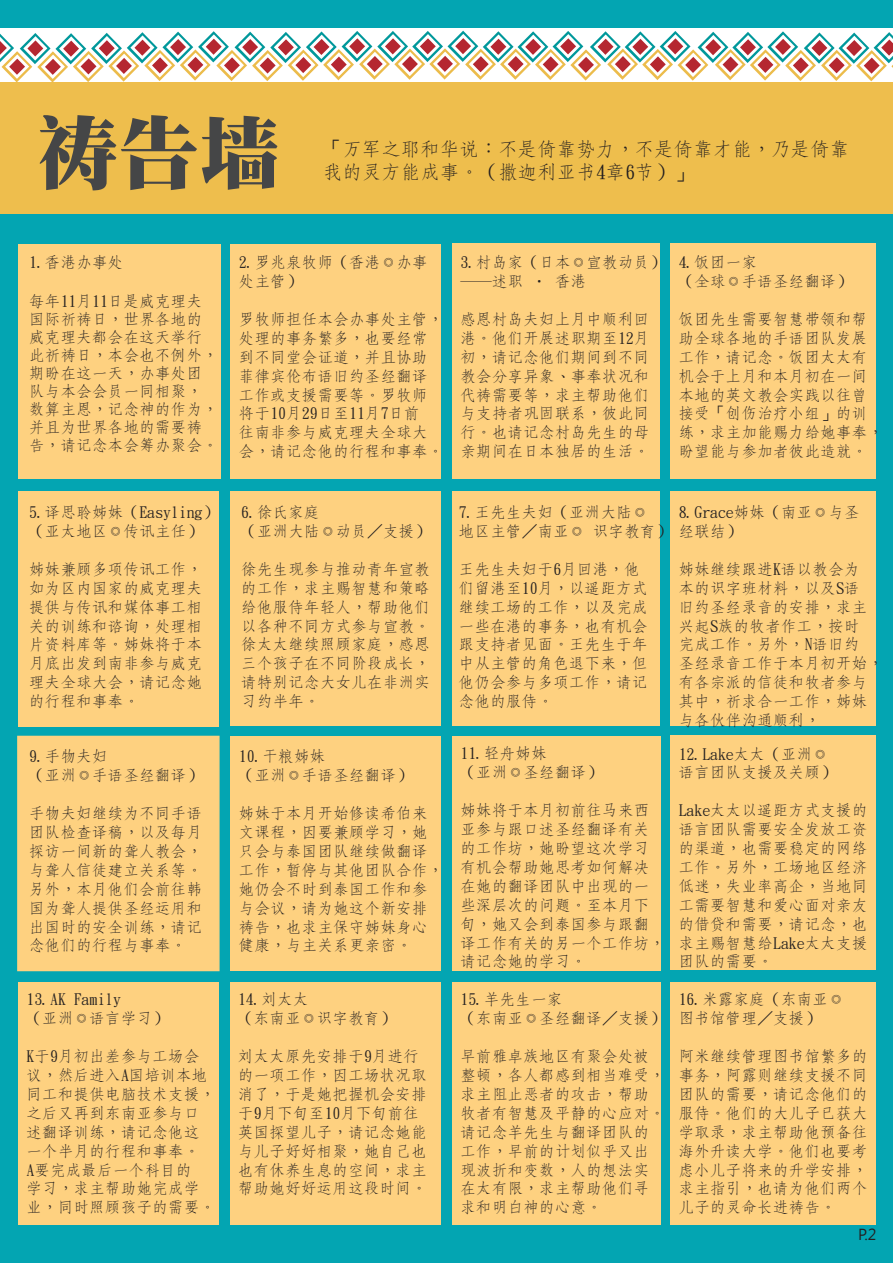
<style>
.page{position:relative;width:893px;height:1263px;background:#fff}
.page>*{position:absolute;margin:0;border:0;box-sizing:border-box;transform-origin:0 0}
.t1{font:81px "DF Ming UB WIN GB";color:#454647}
.t2{font:19.5px/23.4px "DF Fang Song Lt WIN GB";color:#231f20}
.t3{font:15.75px/18.9px "DF Fang Song Lt WIN GB";color:#231f20}
.t4{font:15px "Microsoft Jheng Hei";color:#231f20}
</style>
<div class="page">
<div style="left:0;top:83px;width:893px;height:132px;background:#eebe4d"></div>
<svg style="left:0;top:31px;width:893px;height:52px"></svg>
<div style="left:0;top:0;width:893px;height:27px;background:#03a5b2"></div>
<div style="left:0;top:214px;width:893px;height:1049px;background:#03a5b2"></div>
<div style="left:19px;top:244px;width:202px;height:234px;background:#fed180"></div>
<div style="left:19px;top:491px;width:200px;height:236px;background:#fed180"></div>
<div style="left:17px;top:736px;width:203px;height:235px;background:#fed180;border:2px solid #fed180"></div>
<div style="left:19px;top:982px;width:200px;height:242px;background:#fed180"></div>
<div style="left:230px;top:245px;width:211px;height:234px;background:#fed180"></div>
<div style="left:230px;top:491px;width:211px;height:234px;background:#fed180"></div>
<div style="left:230px;top:736px;width:211px;height:234px;background:#fed180"></div>
<div style="left:452px;top:244px;width:207px;height:235px;background:#fed180"></div>
<div style="left:452px;top:491px;width:207px;height:234px;background:#fed180"></div>
<div style="left:452px;top:737px;width:208px;height:234px;background:#fed180"></div>
<div style="left:670px;top:982px;width:206px;height:242px;background:#fed180"></div>
<div style="left:452px;top:982px;width:208px;height:242px;background:#fed180"></div>
<div style="left:670px;top:244px;width:206px;height:235px;background:#fed180"></div>
<div style="left:670px;top:491px;width:206px;height:235px;background:#fed180"></div>
<div style="left:670px;top:736px;width:206px;height:234px;background:#fed180"></div>
<div style="left:230px;top:982px;width:211px;height:242px;background:#fed180"></div>
<h1 class="t1" style="left:37px;top:112px;width:245px">禱告牆</h1>
<p class="t2" style="left:323px;top:137px;width:528px">「萬軍之耶和華說：不是倚靠勢力，不是倚靠才能，乃是倚靠我的靈方能成事。（撒迦利亞書4章6節）」</p>
<p class="t3" style="left:29px;top:253px;width:96px">1.香港辦事處</p>
<p class="t3" style="left:29px;top:292px;width:190px;line-height:18px">每年11月11日是威克理夫國際祈禱日，世界各地的威克理夫都會在這天舉行此祈禱日，本會也不例外，期盼在這一天，辦事處團隊與本會會員一同相聚，數算主恩，記念神的作為，並且為世界各地的需要禱告，請記念本會籌辦聚會。</p>
<p class="t3" style="left:29px;top:503px;width:190px">5.譯思聆姊妹（Easyling）（亞太地區◎傳訊主任）</p>
<p class="t3" style="left:29px;top:560px;width:175px;text-align:justify">姊妹兼顧多項傳訊工作，如為區內國家的威克理夫提供與傳訊和媒體事工相關的訓練和諮詢，處理相片資料庫等。姊妹將於本月底出發到南非參與威克理夫全球大會，請記念她的行程和事奉。</p>
<p class="t3" style="left:29px;top:747px;width:175px">9.手物夫婦<br>（亞洲◎手語聖經翻譯）</p>
<p class="t3" style="left:29px;top:804px;width:175px;text-align:justify">手物夫婦繼續為不同手語團隊檢查譯稿，以及每月探訪一間新的聾人教會，與聾人信徒建立關係等。另外，本月他們會前往韓國為聾人提供聖經運用和出國時的安全訓練，請記念他們的行程與事奉。</p>
<p class="t3" style="left:27px;top:990px;width:143px">13.AK Family<br>（亞洲◎語言學習）</p>
<p class="t3" style="left:27px;top:1047px;width:191px">K於9月初出差參與工場會議，然後進入A國培訓本地同工和提供電腦技術支援，之後又再到東南亞參與口述翻譯訓練，請記念他這一個半月的行程和事奉。<br>A要完成最後一個科目的<br>學習，求主幫助她完成學業，同時照顧孩子的需要。</p>
<p class="t3" style="left:239px;top:253px;width:191px">2.羅兆泉牧師（香港◎辦事處主管）</p>
<p class="t3" style="left:239px;top:310px;width:206px">羅牧師擔任本會辦事處主管，處理的事務繁多，也要經常到不同堂會證道，並且協助菲律賓倫布語舊約聖經翻譯工作或支援需要等。羅牧師將於10月29日至11月7日前<br>往南非參與威克理夫全球大會，請記念他的行程和事奉。</p>
<p class="t3" style="left:241px;top:503px;width:191px">6.徐氏家庭<br>（亞洲大陸◎動員／支援）</p>
<p class="t3" style="left:241px;top:560px;width:191px;text-align:justify">徐先生現參與推動青年宣教的工作，求主賜智慧和策略給他服侍年輕人，幫助他們以各種不同方式參與宣教。徐太太繼續照顧家庭，感恩三個孩子在不同階段成長，請特別記念大女兒在非洲實習約半年。</p>
<p class="t3" style="left:239px;top:747px;width:175px">10.乾糧姊妹<br>（亞洲◎手語聖經翻譯）</p>
<p class="t3" style="left:239px;top:804px;width:206px">姊妹於本月開始修讀希伯來文課程，因要兼顧學習，她只會與泰國團隊繼續做翻譯工作，暫停與其他團隊合作，她仍會不時到泰國工作和參與會議，請為她這個新安排禱告，也求主保守姊妹身心健康，與主關係更親密。</p>
<p class="t3" style="left:238px;top:990px;width:159px">14.劉太太<br>（東南亞◎識字教育）</p>
<p class="t3" style="left:238px;top:1047px;width:191px">劉太太原先安排於9月進行的一項工作，因工場狀況取消了，於是她把握機會安排於9月下旬至10月下旬前往英國探望兒子，請記念她能與兒子好好相聚，她自己也也有休養生息的空間，求主幫助她好好運用這段時間。</p>
<p class="t3" style="left:460px;top:253px;width:206px">3.村島家（日本◎宣教動員）――述職 ‧ 香港</p>
<p class="t3" style="left:460px;top:310px;width:190px;text-align:justify">感恩村島夫婦上月中順利回港。他們開展述職期至12月初，請記念他們期間到不同教會分享異象、事奉狀況和代禱需要等，求主幫助他們與支持者鞏固聯繫，彼此同行。也請記念村島先生的母親期間在日本獨居的生活。</p>
<p class="t3" style="left:679px;top:253px;width:175px">4.飯糰一家<br>（全球◎手語聖經翻譯）</p>
<p class="t3" style="left:679px;top:310px;width:206px">飯糰先生需要智慧帶領和幫助全球各地的手語團隊發展工作，請記念。飯糰太太有機會於上月和本月初在一間本地的英文教會實踐以往曾接受「創傷治療小組」的訓練，求主加能賜力給她事奉，盼望能與參加者彼此造就。</p>
<p class="t3" style="left:459px;top:503px;width:214px">7.王先生夫婦（亞洲大陸◎<br>地區主管／南亞◎ 識字教育）</p>
<p class="t3" style="left:459px;top:560px;width:190px">王先生夫婦於6月回港，他們留港至10月，以遙距方式繼續工場的工作，以及完成一些在港的事務，也有機會跟支持者見面。王先生於年中從主管的角色退下來，但他仍會參與多項工作，請記念他的服侍。</p>
<p class="t3" style="left:460px;top:744px;width:143px">11.輕舟姊妹<br>（亞洲◎聖經翻譯）</p>
<p class="t3" style="left:460px;top:801px;width:206px">姊妹將於本月初前往馬來西亞參與跟口述聖經翻譯有關的工作坊，她盼望這次學習有機會幫助她思考如何解決在她的翻譯團隊中出現的一些深層次的問題。至本月下旬，她又會到泰國參與跟翻譯工作有關的另一個工作坊，請記念她的學習。</p>
<p class="t3" style="left:460px;top:990px;width:206px">15.羊先生一家<br>（東南亞◎聖經翻譯／支援）</p>
<p class="t3" style="left:460px;top:1047px;width:206px">早前雅卓族地區有聚會處被整頓，各人都感到相當難受，求主阻止惡者的攻擊，幫助牧者有智慧及平靜的心應對。請記念羊先生與翻譯團隊的工作，早前的計劃似乎又出現波折和變數，人的想法實在太有限，求主幫助他們尋求和明白神的心意。</p>
<p class="t3" style="left:679px;top:503px;width:183px">8.Grace姊妹（南亞◎與聖經聯結）</p>
<p class="t3" style="left:679px;top:560px;width:206px">姊妹繼續跟進K語以教會為<br>本的識字班材料，以及S語<br>舊約聖經錄音的安排，求主興起S族的牧者作工，按時<br>完成工作。另外，N語舊約<br>聖經錄音工作於本月初開始，有各宗派的信徒和牧者參與其中，祈求合一工作，姊妹與各伙伴溝通順利，</p>
<p class="t3" style="left:679px;top:744px;width:159px">12.Lake太太（亞洲◎語言團隊支援及關顧）</p>
<p class="t3" style="left:679px;top:801px;width:190px;text-align:justify">Lake太太以遙距方式支援的語言團隊需要安全發放工資的渠道，也需要穩定的網絡工作。另外，工場地區經濟低迷，失業率高企，當地同工需要智慧和愛心面對親友的借貸和需要，請記念，也求主賜智慧給Lake太太支援團隊的需要。</p>
<p class="t3" style="left:679px;top:990px;width:167px">16.米露家庭（東南亞◎圖書館管理／支援）</p>
<p class="t3" style="left:679px;top:1047px;width:190px;text-align:justify">阿米繼續管理圖書館繁多的事務，阿露則繼續支援不同團隊的需要，請記念他們的服侍。他們的大兒子已獲大學取錄，求主幫助他預備往海外升讀大學。他們也要考慮小兒子將來的升學安排，求主指引，也請為他們兩個兒子的靈命長進禱告。</p>
<p class="t4" style="left:858px;top:1225px;width:20px">P.2</p>
</div>
